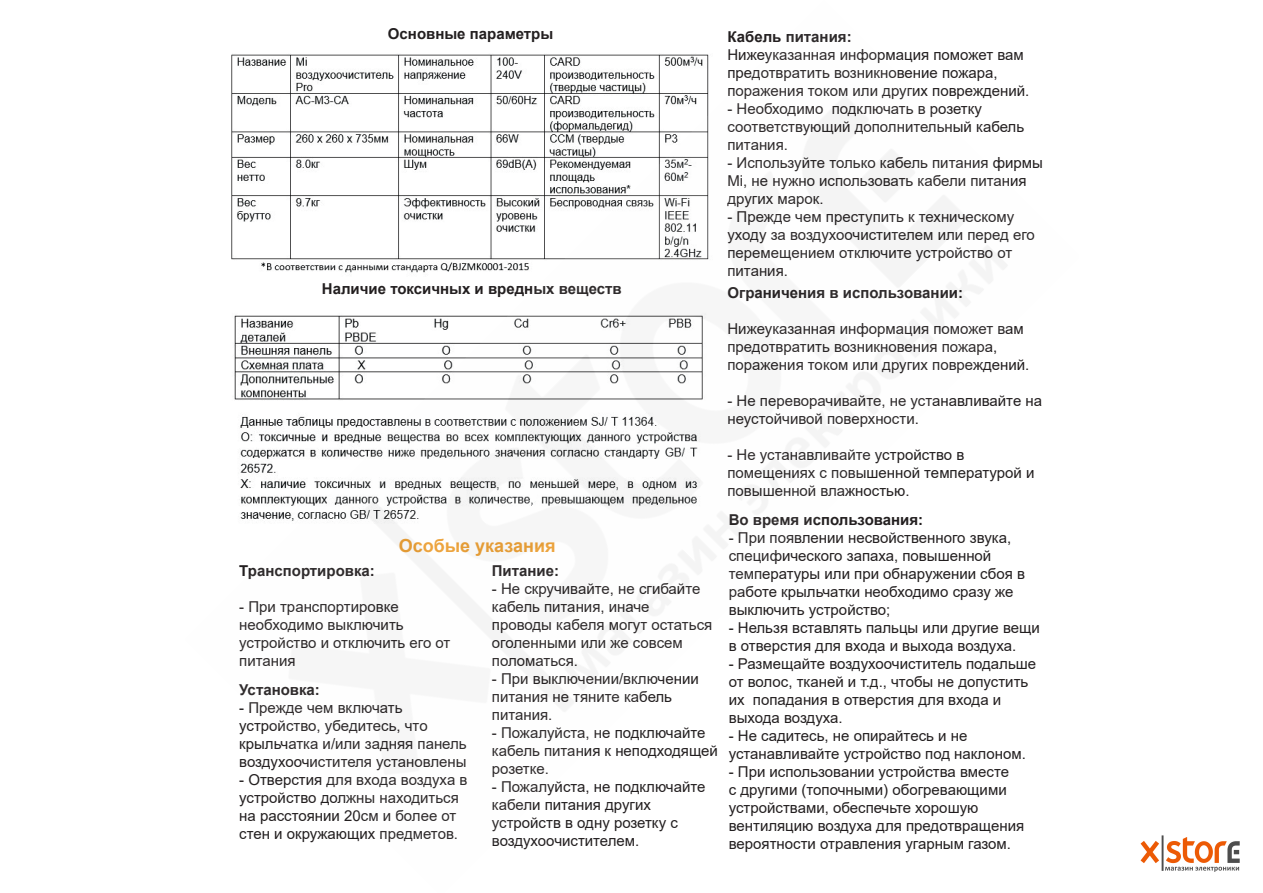
<style>
.page{position:relative;width:1263px;height:893px;background:#fff}
.page>*{position:absolute;margin:0;border:0;box-sizing:border-box;transform-origin:0 0}
.t1{font:700 18px "Arial";color:#ec9f33}
.t2{font:15px/18px "Arial";color:#231f20}
.t3{font:700 15px "Arial";color:#231f20}
</style>
<div class="page">
<img style="left:231px;top:54px;width:776px;height:657px">
<img style="left:1140px;top:835px;width:100px;height:37px">
<p class="t3" style="left:388px;top:23px;width:167px">Основные параметры</p>
<p class="t3" style="left:322px;top:279px;width:301px">Наличие токсичных и вредных веществ</p>
<p class="t1" style="left:399px;top:533px;width:158px">Особые указания</p>
<p class="t3" style="left:239px;top:561px;width:137px">Транспортировка:</p>
<p class="t2" style="left:239px;top:598px;width:213px">- При транспортировке необходимо выключить устройство и отключить его от питания</p>
<p class="t3" style="left:239px;top:679px;width:82px">Установка:</p>
<p class="t2" style="left:239px;top:698px;width:229px">- Прежде чем включать устройство, убедитесь, что крыльчатка и/или задняя панель воздухоочистителя установлены</p>
<p class="t2" style="left:239px;top:770px;width:230px">- Отверстия для входа воздуха в устройство должны находиться на расстоянии 20см и более от стен и окружающих предметов.</p>
<p class="t3" style="left:492px;top:561px;width:69px">Питание:</p>
<p class="t2" style="left:492px;top:580px;width:222px">- Не скручивайте, не сгибайте кабель питания, иначе проводы кабеля могут остаться оголенными или же совсем поломаться.</p>
<p class="t2" style="left:492px;top:670px;width:208px">- При выключении/включении питания не тяните кабель питания.</p>
<p class="t2" style="left:492px;top:724px;width:228px">- Пожалуйста, не подключайте кабель питания к неподходящей розетке.</p>
<p class="t2" style="left:492px;top:778px;width:215px">- Пожалуйста, не подключайте кабели питания других устройств в одну розетку с воздухоочистителем.</p>
<p class="t3" style="left:727px;top:26px;width:126px">Кабель питания:</p>
<p class="t2" style="left:727px;top:45px;width:303px">Нижеуказанная информация поможет вам предотвратить возникновение пожара, поражения током или других повреждений.</p>
<p class="t2" style="left:727px;top:99px;width:298px">- Необходимо подключать в розетку соответствующий дополнительный кабель питания.</p>
<p class="t2" style="left:727px;top:153px;width:317px">- Используйте только кабель питания фирмы<br>Мі, не нужно использовать кабели питания других марок.</p>
<p class="t2" style="left:727px;top:207px;width:309px">- Прежде чем преступить к техническому уходу за воздухоочистителем или перед его перемещением отключите устройство от питания.</p>
<p class="t3" style="left:727px;top:282px;width:237px">Ограничения в использовании:</p>
<p class="t2" style="left:727px;top:320px;width:303px">Нижеуказанная информация поможет вам предотвратить возникновения пожара, поражения током или других повреждений.</p>
<p class="t2" style="left:727px;top:392px;width:316px">- Не переворачивайте, не устанавливайте на неустойчивой поверхности.</p>
<p class="t2" style="left:727px;top:446px;width:308px">- Не устанавливайте устройство в помещениях с повышенной температурой и повышенной влажностью.</p>
<p class="t3" style="left:729px;top:509px;width:196px">Во время использования:</p>
<p class="t2" style="left:729px;top:528px;width:298px">- При появлении несвойственного звука, специфического запаха, повышенной температуры или при обнаружении сбоя в работе крыльчатки необходимо сразу же выключить устройство;</p>
<p class="t2" style="left:729px;top:618px;width:313px">- Нельзя вставлять пальцы или другие вещи в отверстия для входа и выхода воздуха.</p>
<p class="t2" style="left:729px;top:654px;width:309px">- Размещайте воздухоочиститель подальше от волос, тканей и т.д., чтобы не допустить их попадания в отверстия для входа и выхода воздуха.</p>
<p class="t2" style="left:729px;top:726px;width:299px">- Не садитесь, не опирайтесь и не устанавливайте устройство под наклоном.</p>
<p class="t2" style="left:729px;top:762px;width:297px">- При использовании устройства вместе<br>с другими (топочными) обогревающими устройствами, обеспечьте хорошую вентиляцию воздуха для предотвращения вероятности отравления угарным газом.</p>
</div>
